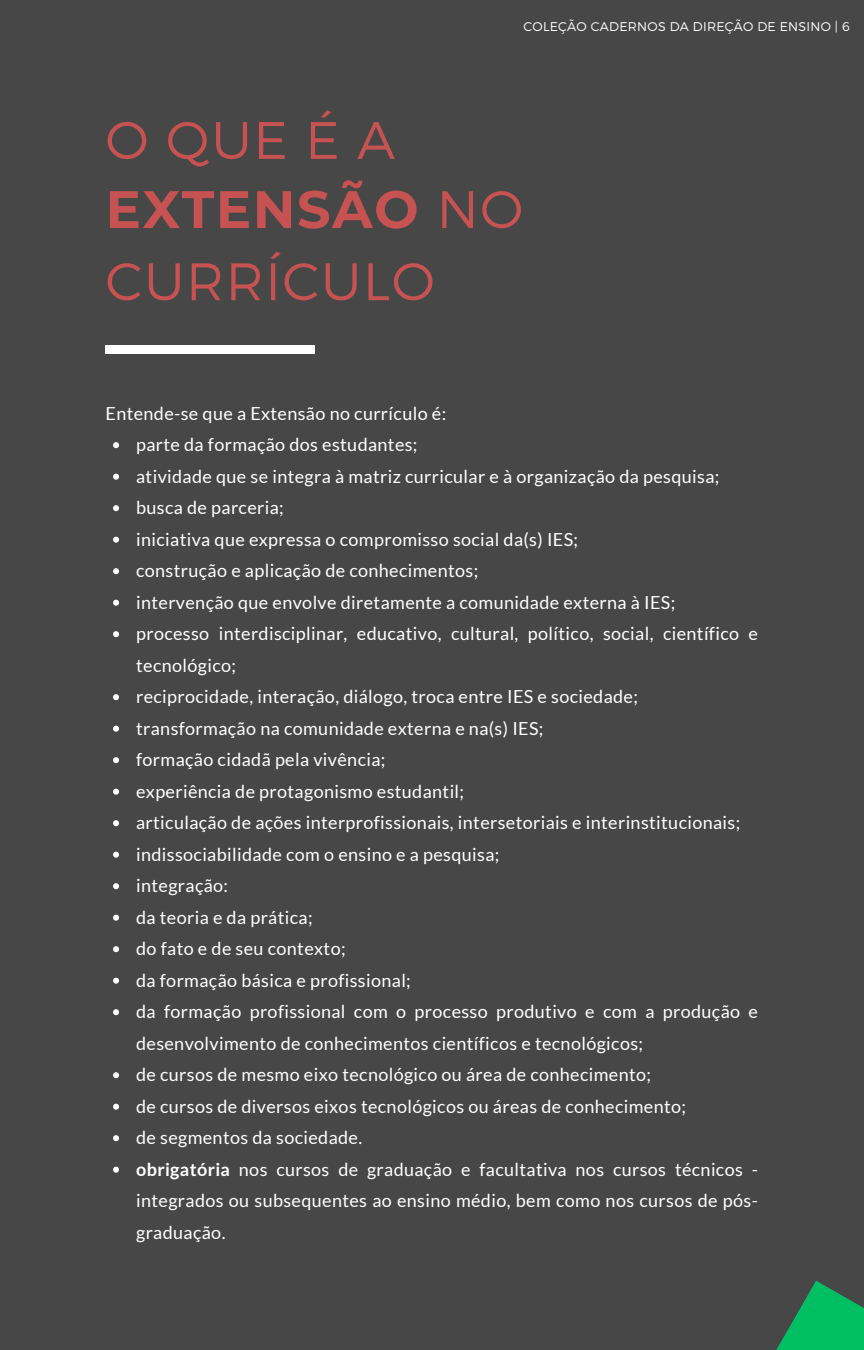
<style>
.page{position:relative;width:864px;height:1350px;background:#474747}
.page>*{position:absolute;margin:0;border:0;box-sizing:border-box;transform-origin:0 0}
.t1{font:300 52.65px/70.6px "Montserrat";letter-spacing:.03em;color:#c65252}
.t2{font:18px/31.5px "Lato";letter-spacing:.02em;color:#fff}
.t3{font:300 12.6px "Montserrat";letter-spacing:.02em;color:#fff}
.s1{font-weight:700}
</style>
<div class="page">
<div style="left:106px;top:345px;width:209px;height:9px;background:#fff"></div>
<svg style="left:113px;top:442px;width:6px;height:6px"></svg>
<svg style="left:113px;top:474px;width:6px;height:6px"></svg>
<svg style="left:113px;top:505px;width:6px;height:6px"></svg>
<svg style="left:113px;top:537px;width:6px;height:6px"></svg>
<svg style="left:113px;top:568px;width:6px;height:6px"></svg>
<svg style="left:113px;top:600px;width:6px;height:6px"></svg>
<svg style="left:113px;top:631px;width:6px;height:6px"></svg>
<svg style="left:113px;top:694px;width:6px;height:6px"></svg>
<svg style="left:113px;top:726px;width:6px;height:6px"></svg>
<svg style="left:113px;top:757px;width:6px;height:6px"></svg>
<svg style="left:113px;top:789px;width:6px;height:6px"></svg>
<svg style="left:113px;top:820px;width:6px;height:6px"></svg>
<svg style="left:113px;top:852px;width:6px;height:6px"></svg>
<svg style="left:113px;top:883px;width:6px;height:6px"></svg>
<svg style="left:113px;top:915px;width:6px;height:6px"></svg>
<svg style="left:113px;top:946px;width:6px;height:6px"></svg>
<svg style="left:113px;top:978px;width:6px;height:6px"></svg>
<svg style="left:113px;top:1009px;width:6px;height:6px"></svg>
<svg style="left:113px;top:1072px;width:6px;height:6px"></svg>
<svg style="left:113px;top:1104px;width:6px;height:6px"></svg>
<svg style="left:113px;top:1135px;width:6px;height:6px"></svg>
<svg style="left:113px;top:1167px;width:6px;height:6px"></svg>
<svg style="left:776px;top:1280px;width:88px;height:70px"></svg>
<p class="t3" style="left:523px;top:18px;width:328px">COLEÇÃO CADERNOS DA DIREÇÃO DE ENSINO | 6</p>
<p class="t1" style="left:106px;top:102px;width:419px">OQUEÉA<br><span class="s1">EXTENSÃO</span> NO<br>CURRÍCULO</p>
<p class="t2" style="left:106px;top:397px;width:342px">Entende-se que a Extensão no currículo é:</p>
<h1 class="t2" style="left:136px;top:428px;width:283px">parte da formação dos estudantes;</h1>
<p class="t2" style="left:136px;top:460px;width:585px">atividade que se integra à matriz curricular e à organização da pesquisa;</p>
<h2 class="t2" style="left:136px;top:491px;width:149px">busca de parceria;</h2>
<p class="t2" style="left:136px;top:523px;width:444px">iniciativa que expressa o compromisso social da(s) IES;</p>
<p class="t2" style="left:136px;top:554px;width:344px">construção e aplicação de conhecimentos;</p>
<p class="t2" style="left:136px;top:586px;width:541px">intervenção que envolve diretamente a comunidade externa à IES;</p>
<p class="t2" style="left:136px;top:617px;width:623px">processo interdisciplinar, educativo, cultural, político, social, científico e tecnológico;</p>
<p class="t2" style="left:136px;top:680px;width:503px">reciprocidade, interação, diálogo, troca entre IES e sociedade;</p>
<p class="t2" style="left:136px;top:712px;width:409px">transformação na comunidade externa e na(s) IES;</p>
<p class="t2" style="left:136px;top:743px;width:251px">formação cidadã pela vivência;</p>
<p class="t2" style="left:136px;top:775px;width:330px">experiência de protagonismo estudantil;</p>
<p class="t2" style="left:136px;top:806px;width:606px">articulação de ações interprofissionais, intersetoriais e interinstitucionais;</p>
<p class="t2" style="left:136px;top:838px;width:365px">indissociabilidade com o ensino e a pesquisa;</p>
<p class="t2" style="left:136px;top:869px;width:94px">integração:</p>
<p class="t2" style="left:136px;top:901px;width:178px">da teoria e da prática;</p>
<p class="t2" style="left:136px;top:932px;width:211px">do fato e de seu contexto;</p>
<p class="t2" style="left:136px;top:964px;width:276px">da formação básica e profissional;</p>
<p class="t2" style="left:136px;top:995px;width:623px">da formação profissional com o processo produtivo e com a produção e desenvolvimento de conhecimentos científicos e tecnológicos;</p>
<p class="t2" style="left:136px;top:1058px;width:516px">de cursos de mesmo eixo tecnológico ou área de conhecimento;</p>
<p class="t2" style="left:136px;top:1090px;width:551px">de cursos de diversos eixos tecnológicos ou áreas de conhecimento;</p>
<p class="t2" style="left:136px;top:1121px;width:228px">de segmentos da sociedade.</p>
<p class="t2" style="left:136px;top:1153px;width:623px;text-align:justify"><span class="s1">obrigatória</span> nos cursos de graduação e facultativa nos cursos técnicos - integrados ou subsequentes ao ensino médio, bem como nos cursos de pós&shy;graduação.</p>
</div>
